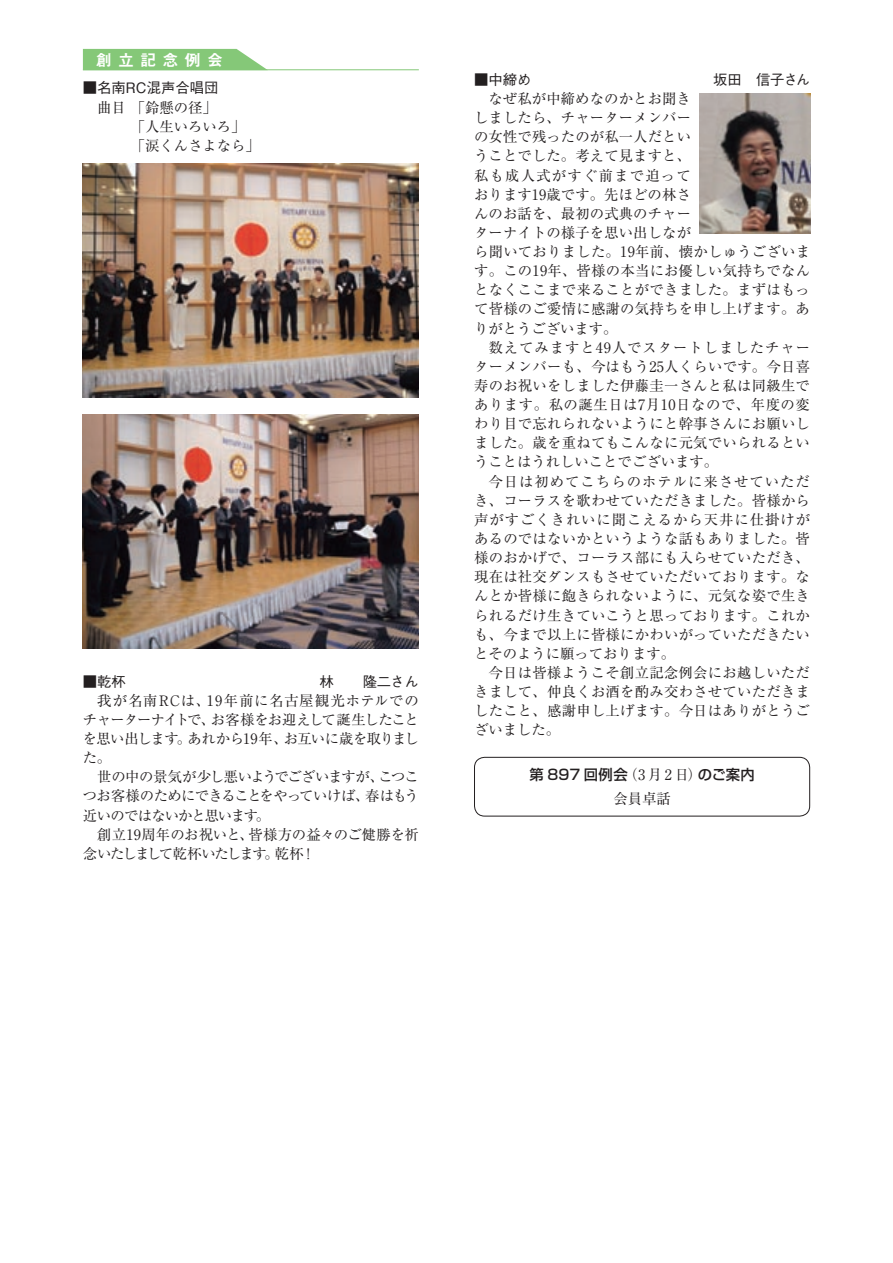
<style>
.page{position:relative;width:893px;height:1263px;background:#fff}
.page>*{position:absolute;margin:0;border:0;box-sizing:border-box;transform-origin:0 0}
.t1{font:15.9px "Midashi Go Pro MB31";letter-spacing:.4em;color:#fff}
.t2{font:14.4px/19.2px "Ryumin Pro";letter-spacing:.01em;color:#231f20;text-align:justify}
.t3{font:14.4px/19.2px "Ryumin Pro";letter-spacing:-.045em;color:#231f20}
.t4{font:500 14.4px "Gothic BBB Pro";color:#231f20}
.t5{font:14.4px/19.2px "Ryumin Pro";letter-spacing:-.035em;color:#231f20}
.t6{font:14.4px/19.2px "Ryumin Pro";letter-spacing:-.04em;color:#231f20}
.t7{font:14.4px "Ryumin Pro";letter-spacing:.06em;color:#231f20}
.t8{font:14.4px "Ryumin Pro";letter-spacing:-.03em;color:#231f20}
.t9{font:14.4px "Ryumin Pro";letter-spacing:-.09em;color:#231f20}
.t10{font:500 14.4px "Shin Go Pro";letter-spacing:.015em;color:#231f20}
.t11{font:14.4px "Ryumin Pro";letter-spacing:-.075em;color:#231f20}
.t12{font:14.4px/19.2px "Ryumin Pro";letter-spacing:-.05em;color:#231f20}
.t13{font:14.4px "Ryumin Pro";letter-spacing:.075em;color:#231f20}
.t14{font:14.4px "Ryumin Pro";letter-spacing:-.01em;color:#231f20}
</style>
<div class="page">
<hr style="left:83px;top:69px;width:336px;height:1px;background:#85c878">
<svg style="left:83px;top:49px;width:185px;height:21px;background:#8fcc83"></svg>
<img style="left:699px;top:94px;width:111px;height:140px">
<img style="left:83px;top:164px;width:336px;height:234px">
<img style="left:83px;top:414px;width:336px;height:234px">
<div style="left:474px;top:757px;width:336px;height:59px;border:1px solid #231f20;border-radius:10px"></div>
<p class="t1" style="left:96px;top:47px;width:129px">創立記念例会</p>
<p class="t4" style="left:83px;top:76px;width:137px">■名南RC混声合唱団</p>
<p class="t2" style="left:97px;top:97px;width:164px;text-align:left">曲目「鈴懸の径「<br>　　「人生いろいろ「　　「涙くんさよなら「</p>
<p class="t4" style="left:83px;top:670px;width:45px">■乾杯</p>
<p class="t4" style="left:320px;top:670px;width:101px">林　　隆二さん</p>
<p class="t13" style="left:97px;top:689px;width:114px">我が名南RCは、</p>
<p class="t7" style="left:207px;top:689px;width:213px">19年前に名古屋観光ホテルでの</p>
<p class="t8" style="left:211px;top:708px;width:209px">お客様をお迎えして誕生したこと</p>
<p class="t11" style="left:83px;top:708px;width:134px">チャーターナイトで、</p>
<p class="t14" style="left:187px;top:727px;width:102px">あれから19年、</p>
<p class="t3" style="left:284px;top:728px;width:137px">お互いに歳を取りまし</p>
<p class="t12" style="left:83px;top:728px;width:110px">を思い出します。た。</p>
<p class="t5" style="left:365px;top:766px;width:55px;text-indent:-268px">世の中の景気が少し悪いようでございますが、<br>春はもう</p>
<p class="t2" style="left:379px;top:766px;width:42px">こつこ</p>
<p class="t6" style="left:256px;top:785px;width:115px;text-indent:-173px">つお客様のためにできることをやっていけば、。</p>
<p class="t3" style="left:249px;top:804px;width:172px;text-indent:-166px">近いのではないかと思います<br>皆様方の益々のご健勝を祈</p>
<p class="t2" style="left:97px;top:824px;width:158px">創立19周年のお祝いと、</p>
<p class="t9" style="left:83px;top:842px;width:185px">念いたしまして乾杯いたします</p>
<p class="t2" style="left:275px;top:843px;width:30px">乾杯</p>
<p class="t2" style="left:301px;top:843px;width:16px">!</p>
<p class="t2" style="left:264px;top:843px;width:16px">。</p>
<p class="t4" style="left:474px;top:68px;width:59px">■中締め</p>
<p class="t2" style="left:474px;top:88px;width:337px;text-align:left;text-indent:14px">なぜ私が中締めなのかとお聞き<br>しましたら、チャーターメンバー<br>の女性で残ったのが私一人だとい<br>うことでした。考えて見ますと、<br>私も成人式がすぐ前まで迫って<br>おります19歳です。先ほどの林さ<br>んのお話を、最初の式典のチャー<br>ターナイトの様子を思い出しなが<br>ら聞いておりました。19年前、懐かしゅうございます。この19年、皆様の本当にお優しい気持ちでなんとなくここまで来ることができました。まずはもって皆様のご愛情に感謝の気持ちを申し上げます。ありがとうございます。</p>
<p class="t2" style="left:474px;top:337px;width:337px;text-indent:14px">数えてみますと49人でスタートしましたチャーターメンバーも、今はもう25人くらいです。今日喜寿のお祝いをしました伊藤圭一さんと私は同級生であります。私の誕生日は月7 10日なので、年度の変わり目で忘れられないようにと幹事さんにお願いしました。歳を重ねてもこんなに元気でいられるということはうれしいことでございます。</p>
<p class="t2" style="left:474px;top:471px;width:337px;text-indent:14px">今日は初めてこちらのホテルに来させていただき、コーラスを歌わせていただきました。皆様から声がすごくきれいに聞こえるから天井に仕掛けがあるのではないかというような話もありました。皆様のおかげで、コーラス部にも入らせていただき、現在は社交ダンスもさせていただいております。なんとか皆様に飽きられないように、元気な姿で生きられるだけ生きていこうと思っております。これかも、今まで以上に皆様にかわいがっていただきたいとそのように願っております。</p>
<p class="t2" style="left:474px;top:662px;width:337px;text-indent:14px">今日は皆様ようこそ創立記念例会にお越しいただきまして、仲良くお酒を酌み交わさせていただきましたこと、感謝申し上げます。今日はありがとうございました。</p>
<p class="t10" style="left:698px;top:763px;width:59px">のご案内</p>
<p class="t4" style="left:713px;top:68px;width:98px">坂田　信子さん</p>
<p class="t2" style="left:624px;top:764px;width:80px">（3 月 2 日）</p>
<p class="t10" style="left:529px;top:763px;width:100px">第 897 回例会</p>
<p class="t2" style="left:613px;top:788px;width:59px">会員卓話</p>
</div>
